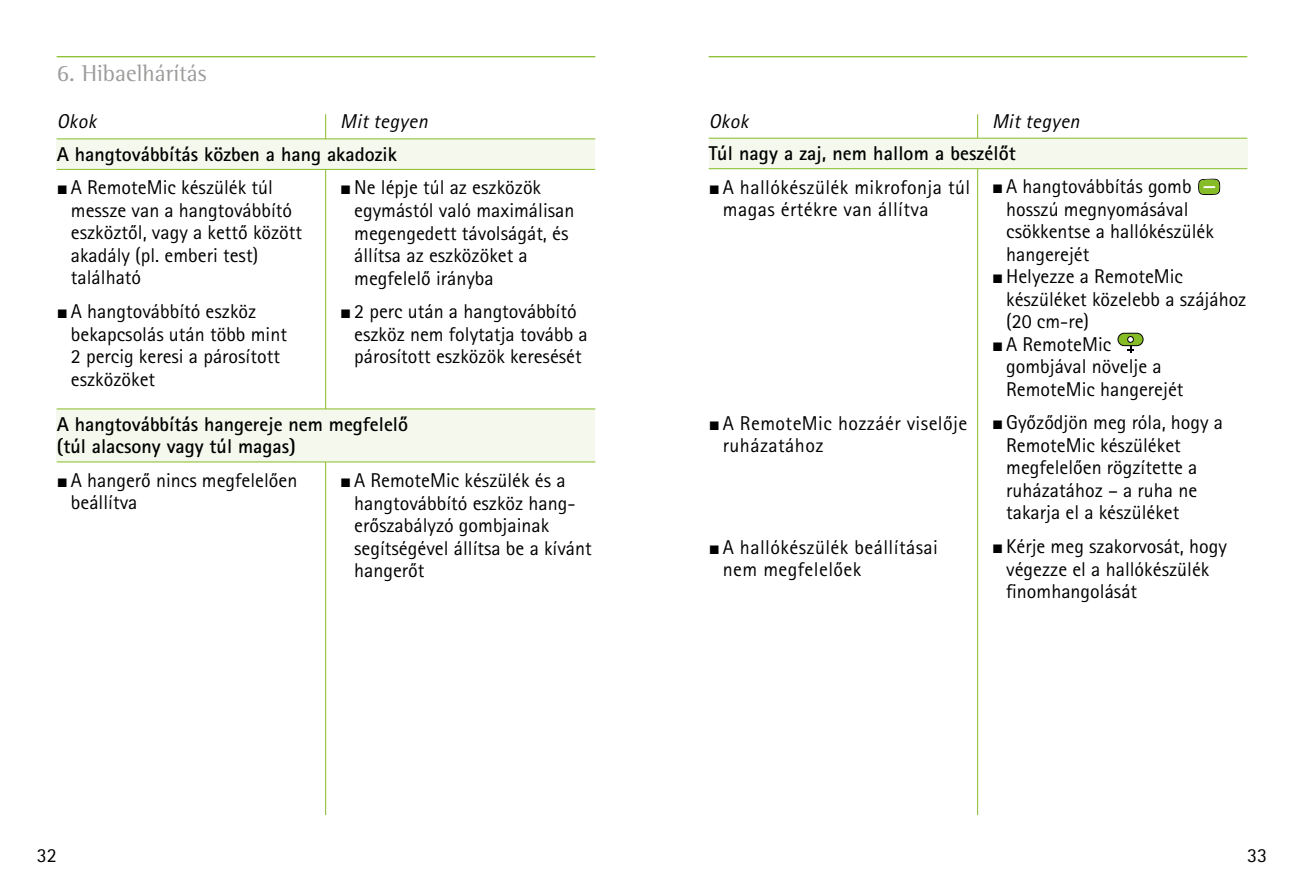
<style>
.page{position:relative;width:1304px;height:886px;background:#fff}
.page>*{position:absolute;margin:0;border:0;box-sizing:border-box;transform-origin:0 0}
.t1{font:23.75px "Rotis Semi Serif Pro";color:#9d9d9c}
.t2{font:20px/22.5px "Rotis Sans Serif Pro";color:#000}
.t3{font:700 20px/33.8px "Rotis Sans Serif Pro";color:#000}
.t4{font:20px/22.5px "Rotis Sans Serif Pro";letter-spacing:.02em;color:#000}
.t5{font:italic 20px "Rotis Sans Serif Pro";letter-spacing:.02em;color:#000}
.s1{font-family:"European Pi Three";font-weight:400}
.s2{font-weight:400}
.s3{font-family:"European Pi Three"}
</style>
<div class="page">
<hr style="left:57px;top:56px;width:538px;height:1px;background:#86bc25">
<hr style="left:709px;top:56px;width:538px;height:1px;background:#86bc25">
<hr style="left:325px;top:114px;width:1px;height:701px;background:#86bc25">
<div style="left:57px;top:139px;width:538px;height:30px;background:#f5f9ed"></div>
<div style="left:57px;top:409px;width:538px;height:53px;background:#f5f9ed"></div>
<hr style="left:57px;top:138px;width:538px;height:1px;background:#86bc25">
<hr style="left:57px;top:169px;width:538px;height:1px;background:#86bc25">
<hr style="left:57px;top:408px;width:538px;height:1px;background:#86bc25">
<hr style="left:57px;top:461px;width:538px;height:1px;background:#86bc25">
<hr style="left:977px;top:114px;width:1px;height:701px;background:#86bc25">
<div style="left:709px;top:138px;width:538px;height:31px;background:#f5f9ed"></div>
<hr style="left:709px;top:138px;width:538px;height:1px;background:#86bc25">
<hr style="left:709px;top:168px;width:538px;height:1px;background:#86bc25">
<svg style="left:1198px;top:178px;width:22px;height:17px"></svg>
<div style="left:1118px;top:333px;width:25px;height:13px;background:#86bc25;border-radius:6px"></div>
<div style="left:1118px;top:333px;width:25px;height:13px;border:1px solid #000;border-radius:6px"></div>
<svg style="left:1127px;top:336px;width:7px;height:17px"></svg>
<p class="t1" style="left:57px;top:59px;width:152px">6. Hibaelhárítás</p>
<p class="t5" style="left:57px;top:109px;width:41px">Okok</p>
<p class="t5" style="left:340px;top:109px;width:89px">Mit tegyen</p>
<p class="t5" style="left:709px;top:109px;width:41px">Okok</p>
<p class="t5" style="left:992px;top:109px;width:89px">Mit tegyen</p>
<p class="t3" style="left:709px;top:136px;width:309px">Túl nagy a zaj, nem hallom a beszélőt<br><span class="s1">J</span> <span class="s2">A hallókészülék mikrofonja túl</span></p>
<p class="t4" style="left:723px;top:198px;width:207px">magas értékre van állítva</p>
<p class="t3" style="left:57px;top:137px;width:342px">A hangtovábbítás közben a hang akadozik<br><span class="s1">J</span> <span class="s2">A RemoteMic készülék túl</span></p>
<p class="t2" style="left:71px;top:199px;width:233px">messze van a hangtovábbító eszköztől, vagy a kettő között akadály (pl. emberi test) található</p>
<p class="t2" style="left:71px;top:300px;width:218px;text-indent:-14px"><span class="s3">J</span> A hangtovábbító eszköz bekapcsolás után több mint<br>2 percig keresi a párosított eszközöket</p>
<p class="t3" style="left:57px;top:412px;width:353px;line-height:22.5px">A hangtovábbítás hangereje nem megfelelő (túl alacsony vagy túl magas)</p>
<p class="t2" style="left:71px;top:469px;width:228px;text-indent:-14px"><span class="s3">J</span> A hangerő nincs megfelelően beállítva</p>
<p class="t2" style="left:992px;top:175px;width:201px"><span class="s3">J</span> A hangtovábbítás gomb</p>
<p class="t2" style="left:1006px;top:198px;width:184px">hosszú megnyomásával</p>
<p class="t2" style="left:1006px;top:220px;width:209px">csökkentse a hallókészülék</p>
<p class="t2" style="left:1006px;top:243px;width:85px">hangerejét</p>
<p class="t2" style="left:992px;top:265px;width:193px"><span class="s3">J</span> Helyezze a RemoteMic</p>
<p class="t2" style="left:1006px;top:288px;width:242px">készüléket közelebb a szájához</p>
<p class="t2" style="left:1006px;top:310px;width:84px">(20 cm-re)</p>
<p class="t2" style="left:992px;top:333px;width:121px"><span class="s3">J</span> A RemoteMic</p>
<p class="t2" style="left:1006px;top:355px;width:157px">gombjával növelje a</p>
<p class="t2" style="left:1006px;top:378px;width:179px">RemoteMic hangerejét</p>
<p class="t2" style="left:1006px;top:411px;width:218px;text-indent:-14px"><span class="s3">J</span> Győződjön meg róla, hogy a<br>RemoteMic készüléket megfelelően rögzítette a ruházatához – a ruha ne takarja el a készüléket</p>
<p class="t2" style="left:1006px;top:535px;width:222px;text-indent:-14px"><span class="s3">J</span> Kérje meg szakorvosát, hogy végezze el a hallókészülék finomhangolását</p>
<p class="t2" style="left:354px;top:177px;width:222px;text-indent:-14px"><span class="s3">J</span>Ne lépje túl az eszközök egymástól való maximálisan megengedett távolságát, és állítsa az eszközöket a megfelelő irányba</p>
<p class="t2" style="left:354px;top:300px;width:235px;text-indent:-14px"><span class="s3">J</span> 2 perc után a hangtovábbító eszköz nem folytatja tovább a párosított eszközök keresését</p>
<p class="t4" style="left:723px;top:412px;width:246px;text-indent:-14px"><span class="s3">J</span> A RemoteMic hozzáér viselője ruházatához</p>
<p class="t2" style="left:354px;top:469px;width:239px;text-indent:-14px"><span class="s3">J</span> A RemoteMic készülék és a hangtovábbító eszköz hang&shy;erőszabályzó gombjainak segítségével állítsa be a kívánt hangerőt</p>
<p class="t4" style="left:723px;top:536px;width:217px;text-indent:-14px"><span class="s3">J</span> A hallókészülék beállításai nem megfelelőek</p>
<p class="t2" style="left:37px;top:844px;width:21px">32</p>
<p class="t2" style="left:1247px;top:844px;width:21px">33</p>
</div>
